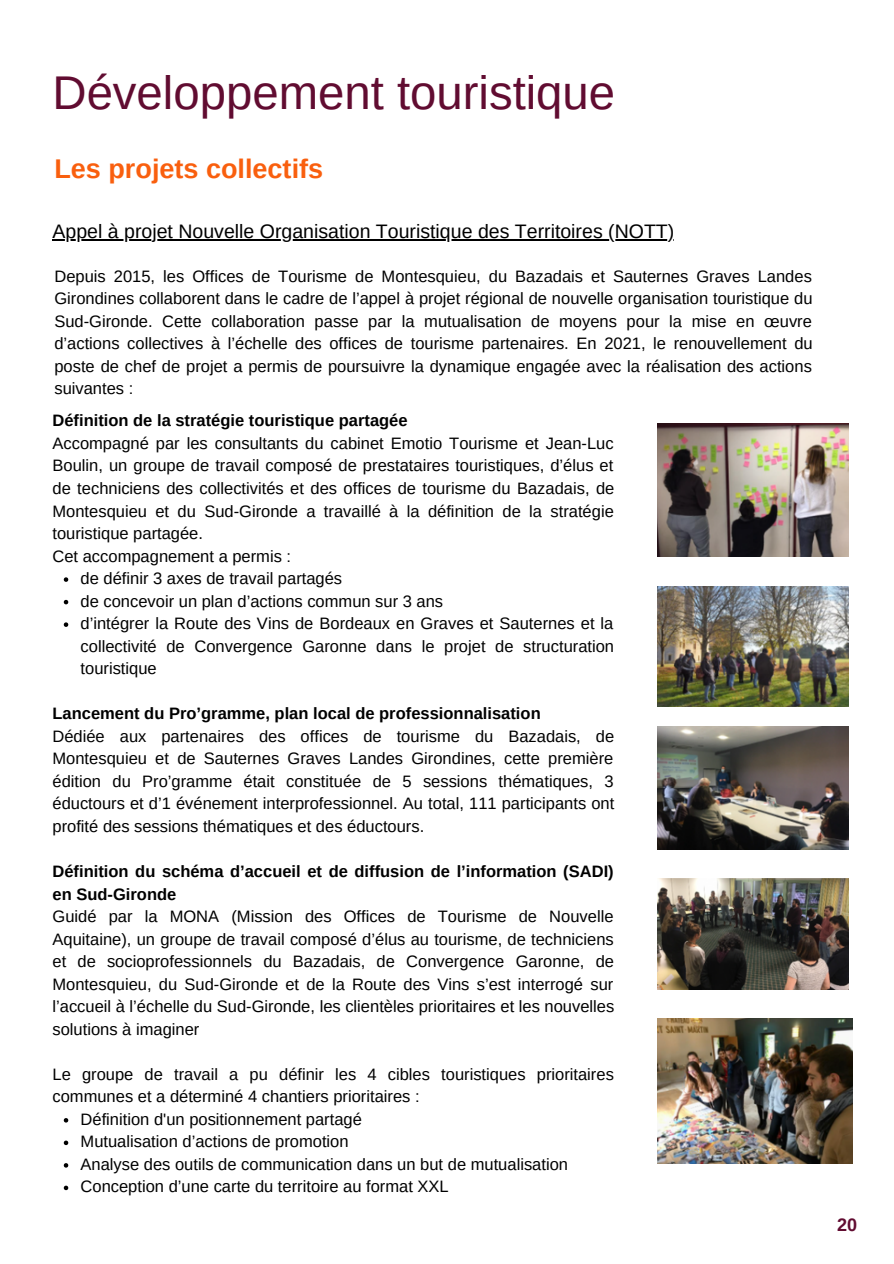
<style>
.page{position:relative;width:894px;height:1264px;background:#fff}
.page>*{position:absolute;margin:0;border:0;box-sizing:border-box;transform-origin:0 0}
.t1{font:47.25px "Arimo";color:#610c31}
.t2{font:700 27px "Arimo";color:#f95f0e}
.t3{font:19.5px "Arimo";color:#000}
.t4{font:700 18px "Arimo";color:#610c31}
.t5{font:16.5px/22.5px "Arimo";color:#000}
.t6{font:700 16.5px/22.5px "Arimo";color:#000}
</style>
<div class="page">
<svg style="left:64px;top:577px;width:4px;height:5px"></svg>
<svg style="left:64px;top:600px;width:4px;height:4px"></svg>
<svg style="left:64px;top:622px;width:4px;height:5px"></svg>
<svg style="left:64px;top:1118px;width:4px;height:4px"></svg>
<svg style="left:64px;top:1140px;width:4px;height:5px"></svg>
<svg style="left:64px;top:1163px;width:4px;height:4px"></svg>
<svg style="left:64px;top:1185px;width:4px;height:5px"></svg>
<img style="left:657px;top:423px;width:191px;height:133px">
<img style="left:657px;top:587px;width:191px;height:119px">
<img style="left:657px;top:726px;width:191px;height:123px">
<img style="left:657px;top:879px;width:191px;height:110px">
<img style="left:657px;top:1018px;width:194px;height:145px">
<hr style="left:52px;top:239px;width:622px;height:1px;background:#000">
<h1 class="t1" style="left:52px;top:67px;width:564px">Développement touristique</h1>
<h2 class="t2" style="left:54px;top:153px;width:270px">Les projets collectifs</h2>
<p class="t3" style="left:52px;top:220px;width:623px">Appel à projet Nouvelle Organisation Touristique des Territoires (NOTT)</p>
<p class="t5" style="left:54px;top:265px;width:759px;text-align:justify">Depuis 2015, les Offices de Tourisme de Montesquieu, du Bazadais et Sauternes Graves Landes Girondines collaborent dans le cadre de l’appel à projet régional de nouvelle organisation touristique du Sud-Gironde. Cette collaboration passe par la mutualisation de moyens pour la mise en œuvre d’actions collectives à l’échelle des offices de tourisme partenaires. En 2021, le renouvellement du poste de chef de projet a permis de poursuivre la dynamique engagée avec la réalisation des actions suivantes :</p>
<p class="t6" style="left:52px;top:409px;width:356px">Définition de la stratégie touristique partagée</p>
<p class="t5" style="left:52px;top:432px;width:563px">Accompagné par les consultants du cabinet Emotio Tourisme et Jean-Luc Boulin, un groupe de travail composé de prestataires touristiques, d’élus et de techniciens des collectivités et des offices de tourisme du Bazadais, de Montesquieu et du Sud-Gironde a travaillé à la définition de la stratégie touristique partagée.<br>Cet accompagnement a permis :</p>
<p class="t5" style="left:81px;top:567px;width:535px">de définir 3 axes de travail partagés<br>de concevoir un plan d’actions commun sur 3 ans<br>d’intégrer la Route des Vins de Bordeaux en Graves et Sauternes et la collectivité de Convergence Garonne dans le projet de structuration touristique</p>
<p class="t6" style="left:52px;top:702px;width:489px">Lancement du Pro’gramme, plan local de professionnalisation</p>
<p class="t5" style="left:52px;top:724px;width:563px;text-align:justify">Dédiée aux partenaires des offices de tourisme du Bazadais, de Montesquieu et de Sauternes Graves Landes Girondines, cette première édition du Pro’gramme était constituée de 5 sessions thématiques, 3 éductours et d’1 événement interprofessionnel. Au total, 111 participants ont profité des sessions thématiques et des éductours.</p>
<p class="t6" style="left:52px;top:860px;width:562px">Définition du schéma d’accueil et de diffusion de l’information (SADI) en Sud-Gironde</p>
<p class="t5" style="left:52px;top:905px;width:563px;text-align:justify">Guidé par la MONA (Mission des Offices de Tourisme de Nouvelle Aquitaine), un groupe de travail composé d’élus au tourisme, de techniciens et de socioprofessionnels du Bazadais, de Convergence Garonne, de Montesquieu, du Sud-Gironde et de la Route des Vins s’est interrogé sur l’accueil à l’échelle du Sud-Gironde, les clientèles prioritaires et les nouvelles solutions à imaginer</p>
<p class="t5" style="left:52px;top:1062px;width:562px">Le groupe de travail a pu définir les 4 cibles touristiques prioritaires communes et a déterminé 4 chantiers prioritaires :</p>
<p class="t5" style="left:81px;top:1107px;width:489px">Définition d'un positionnement partagé<br>Mutualisation d’actions de promotion<br>Analyse des outils de communication dans un but de mutualisation Conception d’une carte du territoire au format XXL</p>
<p class="t4" style="left:837px;top:1214px;width:22px">20</p>
</div>
